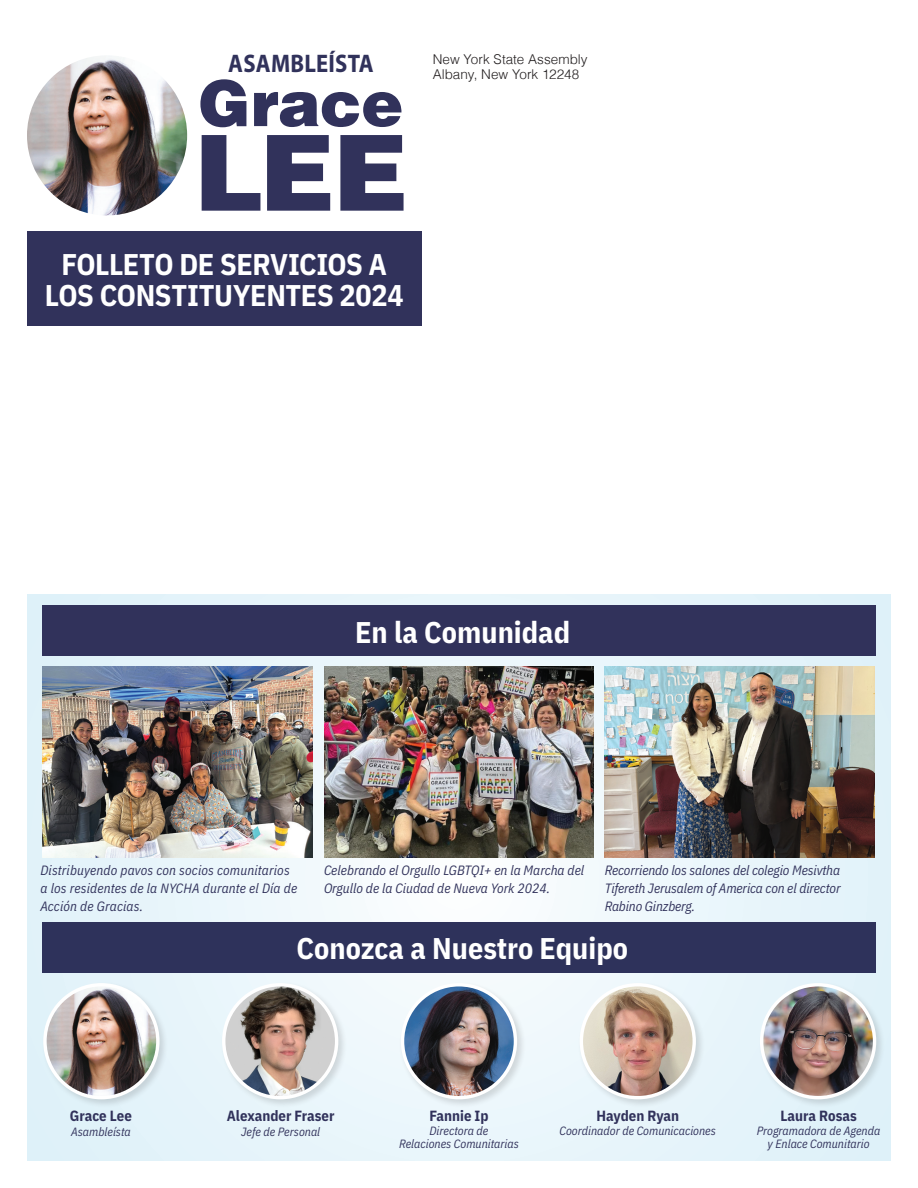
<style>
.page{position:relative;width:918px;height:1188px;background:#fff}
.page>*{position:absolute;margin:0;border:0;box-sizing:border-box;transform-origin:0 0}
.t1{font:900 105px "Helvetica";color:#31325b}
.t2{font:900 63.3px "Helvetica";letter-spacing:-.01em;color:#31325b}
.t3{font:700 30px/31.5px "IBM Plex Sans Cond";letter-spacing:-.005em;color:#fff;text-align:center}
.t4{font:700 25.5px "Myriad Pro";letter-spacing:.01em;color:#31325b;scale:.89 1}
.t5{font:700 14.7px "IBM Plex Sans Cond";color:#31325b}
.t6{font:italic 13.5px/18px "IBM Plex Sans Cond";color:#31325b}
.t7{font:300 13.5px/15px "Helvetica";letter-spacing:.005em;color:#231f20}
.t8{font:italic 12px/13.5px "IBM Plex Sans Cond";color:#31325b;text-align:center}
</style>
<div class="page">
<svg style="left:27px;top:595px;width:864px;height:566px"></svg>
<img style="left:27px;top:55px;width:160px;height:160px;border-radius:80px">
<div style="left:42px;top:981px;width:127px;height:127px;background:#231f20;opacity:.15"></div>
<img style="left:45px;top:985px;width:113px;height:113px;border-radius:56px">
<div style="left:43px;top:983px;width:117px;height:116px;border:3px solid #fff;border-radius:50%"></div>
<div style="left:220px;top:981px;width:127px;height:127px;background:#231f20;opacity:.15"></div>
<img style="left:224px;top:985px;width:113px;height:113px;border-radius:56px">
<div style="left:222px;top:983px;width:116px;height:116px;border:3px solid #fff;border-radius:50%"></div>
<div style="left:399px;top:981px;width:127px;height:127px;background:#231f20;opacity:.15"></div>
<img style="left:403px;top:985px;width:112px;height:113px;border-radius:56px">
<div style="left:401px;top:983px;width:116px;height:116px;border:3px solid #fff;border-radius:50%"></div>
<div style="left:578px;top:981px;width:127px;height:127px;background:#231f20;opacity:.15"></div>
<img style="left:581px;top:985px;width:113px;height:113px;border-radius:56px">
<div style="left:580px;top:983px;width:116px;height:116px;border:3px solid #fff;border-radius:50%"></div>
<div style="left:758px;top:981px;width:127px;height:127px;background:#231f20;opacity:.15"></div>
<img style="left:762px;top:985px;width:113px;height:113px;border-radius:56px">
<div style="left:760px;top:983px;width:116px;height:116px;border:3px solid #fff;border-radius:50%"></div>
<div style="left:42px;top:922px;width:834px;height:50px;background:#2e325b"></div>
<img style="left:42px;top:667px;width:270px;height:190px">
<img style="left:324px;top:667px;width:270px;height:190px">
<img style="left:605px;top:667px;width:270px;height:190px">
<div style="left:42px;top:606px;width:834px;height:50px;background:#31325b"></div>
<div style="left:27px;top:231px;width:395px;height:94px;background:#31325b"></div>
<h3 class="t4" style="left:228px;top:47px;width:165px">ASAMBLEÍSTA</h3>
<h2 class="t2" style="left:198px;top:74px;width:207px">Grace</h2>
<h1 class="t1" style="left:194px;top:125px;width:216px">LEE</h1>
<h3 class="t3" style="left:45px;top:246px;width:360px">FOLLETO DE SERVICIOS A<br>LOS CONSTITUYENTES 2024</h3>
<p class="t7" style="left:433px;top:53px;width:156px">New York State Assembly<br>Albany, New York 12248</p>
<h3 class="t3" style="left:355px;top:614px;width:217px">En la Comunidad</h3>
<p class="t6" style="left:40px;top:860px;width:258px">Distribuyendo pavos con socios comunitarios a los residentes de la NYCHA durante el Día de<br>Acción de Gracias.</p>
<p class="t6" style="left:324px;top:860px;width:262px">Celebrando el Orgullo LGBTQI+ en la Marcha del<br>Orgullo de la Ciudad de Nueva York 2024.</p>
<p class="t6" style="left:605px;top:860px;width:237px;text-align:justify">Recorriendo los salones del colegio Mesivtha Tifereth Jerusalem of America con el director Rabino Ginzberg.</p>
<h3 class="t3" style="left:297px;top:930px;width:333px">Conozca a Nuestro Equipo</h3>
<p class="t5" style="left:70px;top:1104px;width:63px">Grace Lee</p>
<p class="t8" style="left:71px;top:1124px;width:61px">Asambleísta</p>
<p class="t5" style="left:227px;top:1104px;width:109px">Alexander Fraser</p>
<p class="t8" style="left:241px;top:1124px;width:81px">Jefe de Personal</p>
<p class="t5" style="left:429px;top:1104px;width:61px">Fannie Ip</p>
<p class="t8" style="left:399px;top:1123px;width:121px">Directora de<br>Relaciones Comunitarias</p>
<p class="t5" style="left:596px;top:1104px;width:84px">Hayden Ryan</p>
<p class="t8" style="left:560px;top:1123px;width:158px">Coordinador de Comunicaciones</p>
<p class="t5" style="left:780px;top:1104px;width:78px">Laura Rosas</p>
<p class="t8" style="left:757px;top:1123px;width:125px">Programadora de Agenda y Enlace Comunitario</p>
</div>
